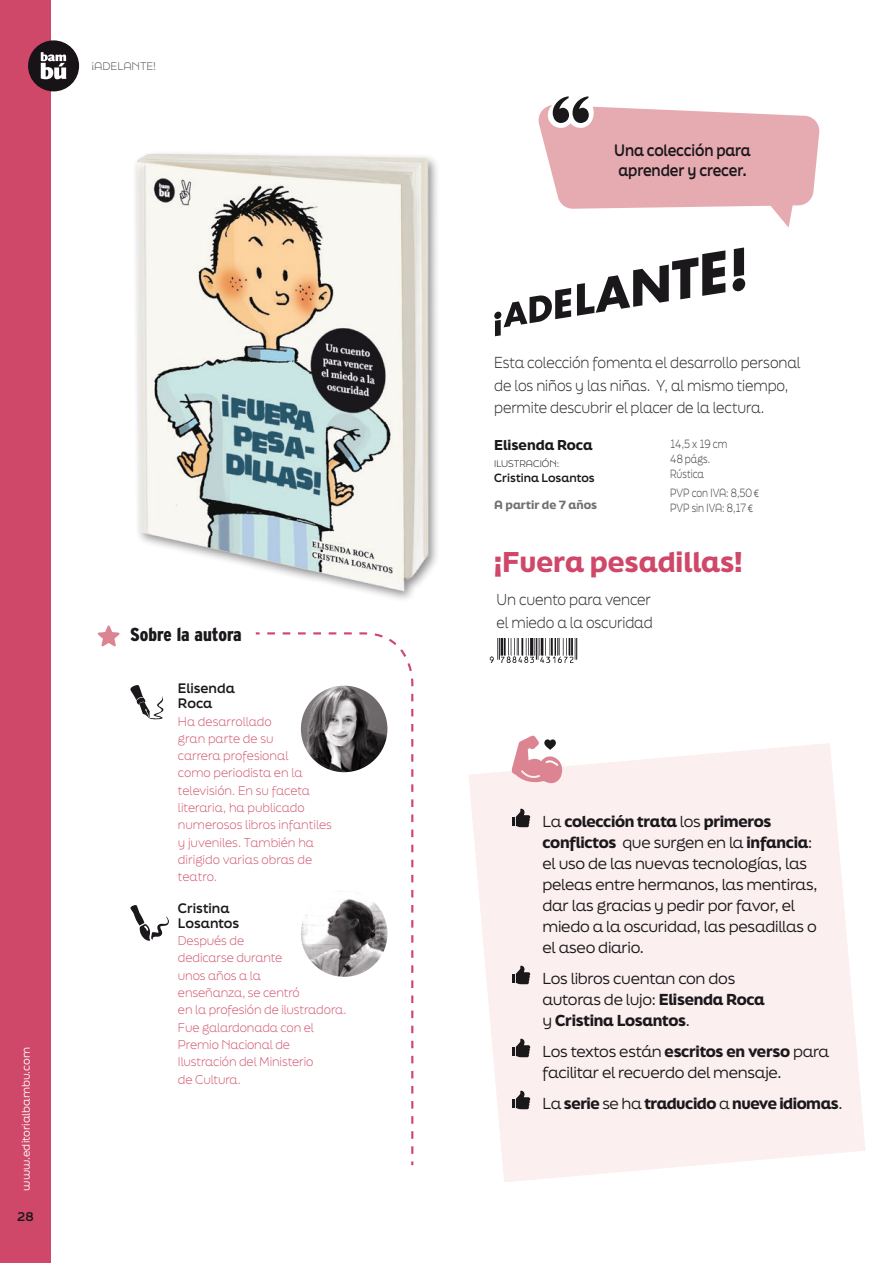
<style>
.page{position:relative;width:893px;height:1263px;background:#fff}
.page>*{position:absolute;margin:0;border:0;box-sizing:border-box;transform-origin:0 0}
.t1{font:900 27px "Final Six";color:#cf4769}
.t2{font:900 18.75px "Interstate Condensed";color:#1b181c}
.t3{font:700 15.6px/19.5px "Final Six";letter-spacing:-.01em;color:#1b181c;scale:.9 1}
.t4{font:15px/21px "Final Six";letter-spacing:-.02em;color:#1b181c}
.t5{font:300 15px/22.5px "Final Six";letter-spacing:-.01em;color:#2f2e30;scale:.9 1}
.t6{font:900 15px "Final Six";letter-spacing:-.03em;color:#1b181c}
.t7{font:900 13.5px "Final Six";color:#1b181c}
.t8{font:700 13.05px/15px "Final Six";color:#1b181c}
.t9{font:300 12px/17.2px "Final Six";letter-spacing:-.01em;color:#d35c75;scale:.95 1}
.t10{font:700 12px "Final Six";color:#1b181c}
.t11{font:300 11.25px/15px "Final Six";color:#3e3e40;scale:.8 1}
.t12{font:700 11.25px "Final Six";color:#1b181c}
.t13{font:900 11.25px "Final Six";color:#707173}
.t14{font:10.5px "Final Six";color:#fff}
.t15{font:300 10.5px "Final Six";letter-spacing:-.005em;color:#595a5b}
.t16{font:300 9px "Final Six";color:#1b181c}
.s1{font-weight:900}
.s2{font-weight:400}
</style>
<div class="page">
<div style="left:0;top:0;width:51px;height:1263px;background:#cf4769"></div>
<div style="left:28px;top:40px;width:51px;height:51px;background:#171316;border-radius:50%"></div>
<svg style="left:41px;top:52px;width:25px;height:27px"></svg>
<img style="left:489px;top:638px;width:89px;height:25px">
<svg style="left:538px;top:96px;width:282px;height:132px"></svg>
<svg style="left:469px;top:743px;width:396px;height:439px;fill:#fbefef"></svg>
<svg style="left:512px;top:809px;width:18px;height:18px"></svg>
<svg style="left:512px;top:966px;width:18px;height:18px"></svg>
<svg style="left:512px;top:1039px;width:18px;height:18px"></svg>
<svg style="left:512px;top:1091px;width:18px;height:18px"></svg>
<svg style="left:512px;top:735px;width:50px;height:50px"></svg>
<svg style="left:255px;top:632px;width:159px;height:534px"></svg>
<svg style="left:130px;top:685px;width:34px;height:34px"></svg>
<svg style="left:130px;top:905px;width:39px;height:36px"></svg>
<svg style="left:98px;top:625px;width:22px;height:21px"></svg>
<img style="left:299px;top:684px;width:90px;height:90px;border-radius:45px">
<div style="left:298px;top:683px;width:92px;height:92px;border:3px solid #fff;border-radius:50%"></div>
<img style="left:135px;top:153px;width:302px;height:446px">
<svg style="left:494px;top:247px;width:251px;height:89px"></svg>
<img style="left:299px;top:889px;width:90px;height:89px;border-radius:45px">
<div style="left:298px;top:887px;width:92px;height:93px;border:3px solid #fff;border-radius:50%"></div>
<p class="t15" style="left:91px;top:59px;width:66px">¡adelante!</p>
<p class="t14" style="left:18px;top:1191px;width:145px;rotate:-90deg">www.editorialbambu.com</p>
<p class="t10" style="left:17px;top:1208px;width:18px">28</p>
<h2 class="t2" style="left:130px;top:624px;width:113px">Sobre la autora</h2>
<p class="t8" style="left:178px;top:680px;width:58px">Elisenda<br>Roca</p>
<p class="t9" style="left:178px;top:712px;width:164px">Ha desarrollado<br>gran parte de su<br>carrera profesional<br>como periodista en la televisión. En su faceta literaria, ha publicado numerosos libros infantiles y juveniles. También ha dirigido varias obras de teatro.</p>
<p class="t8" style="left:178px;top:900px;width:63px">Cristina<br>Losantos</p>
<p class="t9" style="left:178px;top:932px;width:179px">Después de<br>dedicarse durante<br>unos años a la<br>enseñanza, se centró<br>en la profesión de ilustradora.<br>Fue galardonada con el<br>Premio Nacional de<br>I lustración del Ministerio<br>de Cultura.</p>
<h3 class="t3" style="left:614px;top:140px;width:153px">Una colección para aprender y crecer.</h3>
<p class="t5" style="left:494px;top:351px;width:342px">Esta colección fomenta el desarrollo personal de los niños y las niñas. Y, al mismo tiempo, permite descubrir el placer de la lectura.</p>
<p class="t7" style="left:494px;top:435px;width:100px">Elisenda Roca</p>
<p class="t16" style="left:494px;top:457px;width:7px">Ilustrac</p>
<p class="t16" style="left:540px;top:457px;width:21px">ión:</p>
<p class="t12" style="left:494px;top:470px;width:102px">Cristina Losantos</p>
<p class="t13" style="left:494px;top:496px;width:104px">A partir de 7 años</p>
<p class="t11" style="left:670px;top:436px;width:73px">14,5 x 19 cm<br>48 págs.<br>Rústica</p>
<p class="t11" style="left:670px;top:485px;width:114px">PVP con IVA: 8,50€<br>PVP sin IVA: 8,17€</p>
<h1 class="t1" style="left:494px;top:542px;width:250px">¡Fuera pesadillas!</h1>
<p class="t5" style="left:497px;top:588px;width:175px">Un cuento para vencer el miedo a la oscuridad</p>
<p class="t4" style="left:543px;top:811px;width:277px">La <span class="s1">colección trata</span> los <span class="s1">primeros conflictos</span> que surgen en la <span class="s1">infancia</span>: el uso de las nuevas tecnologías, las peleas entre hermanos, las mentiras, dar las gracias y pedir por favor, el miedo a la oscuridad, las pesadillas o el aseo diario.</p>
<p class="t4" style="left:543px;top:968px;width:224px">Los libros cuentan con dos autoras de lujo: <span class="s1">Elisenda Roca </span>y <span class="s1">Cristina Losantos</span>.</p>
<p class="t4" style="left:543px;top:1041px;width:288px">Los textos están <span class="s1">escritos en verso</span> para facilitar el recuerdo del mensaje.</p>
<p class="t6" style="left:543px;top:1093px;width:301px"><span class="s2">La</span> serie <span class="s2">se ha</span> traducido <span class="s2">a</span> nueve idiomas<span class="s2">.</span></p>
</div>
